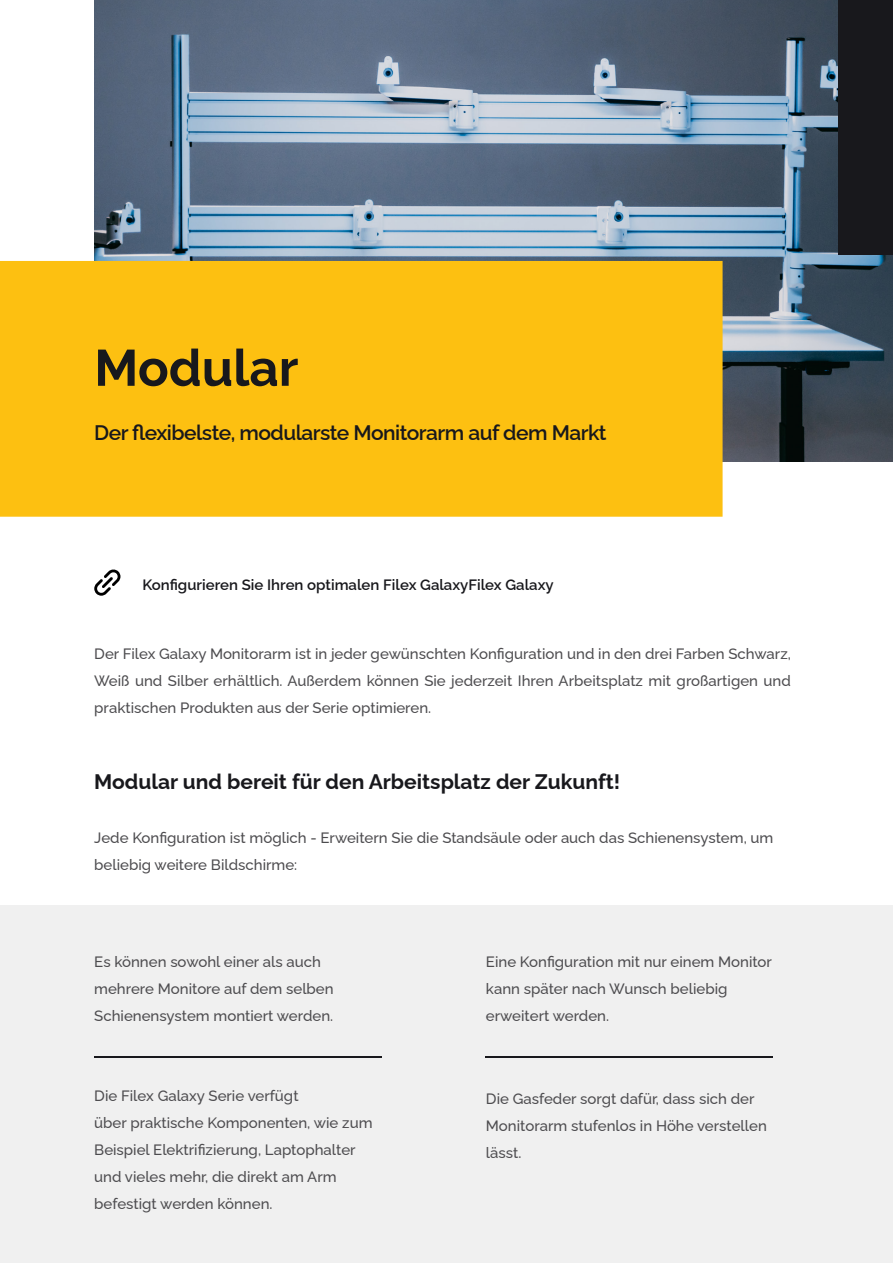
<style>
.page{position:relative;width:893px;height:1263px;background:#fff}
.page>*{position:absolute;margin:0;border:0;box-sizing:border-box;transform-origin:0 0}
.t1{font:700 51px "Raleway";color:#18181c}
.t2{font:600 21px "Raleway";letter-spacing:-.025em;color:#18181c}
.t3{font:700 21px "Raleway";color:#18181c}
.t4{font:500 15px/27px "Raleway";color:#4d4c4f}
.t5{font:600 15px "Raleway";color:#18181c}
</style>
<div class="page">
<img style="left:94px;top:0;width:799px;height:461px">
<div style="left:0;top:906px;width:893px;height:357px;background:#f0f0f0"></div>
<div style="left:1px;top:262px;width:721px;height:254px;background:#fdc011"></div>
<div style="left:0;top:261px;width:723px;height:256px;border:2px solid #fdc011"></div>
<hr style="left:94px;top:1057px;width:287px;height:1px;background:#18181c">
<hr style="left:486px;top:1057px;width:287px;height:1px;background:#18181c">
<div style="left:839px;top:1px;width:54px;height:254px;background:#18181c"></div>
<svg style="left:94px;top:569px;width:26px;height:27px"></svg>
<p class="t1" style="left:94px;top:327px;width:206px">Modular</p>
<p class="t2" style="left:94px;top:416px;width:514px">Der flexibelste, modularste Monitorarm auf dem Markt</p>
<p class="t5" style="left:142px;top:572px;width:413px">Konfigurieren Sie Ihren optimalen Filex GalaxyFilex Galaxy</p>
<p class="t4" style="left:94px;top:639px;width:698px;text-align:justify">Der Filex Galaxy Monitorarm ist in jeder gewünschten Konfiguration und in den drei Farben Schwarz, Weiß und Silber erhältlich. Außerdem können Sie jederzeit Ihren Arbeitsplatz mit großartigen und praktischen Produkten aus der Serie optimieren.</p>
<p class="t3" style="left:94px;top:765px;width:528px">Modular und bereit für den Arbeitsplatz der Zukunft!</p>
<p class="t4" style="left:94px;top:822px;width:681px">Jede Konfiguration ist möglich - Erweitern Sie die Standsäule oder auch das Schienensystem, um beliebig weitere Bildschirme:</p>
<p class="t4" style="left:94px;top:946px;width:241px">Es können sowohl einer als auch mehrere Monitore auf dem selben<br>Schienensystem montiert werden.</p>
<p class="t4" style="left:486px;top:946px;width:288px">Eine Konfiguration mit nur einem Monitor kann später nach Wunsch beliebig erweitert werden.</p>
<p class="t4" style="left:94px;top:1080px;width:206px">Die Filex Galaxy Serie verfügt</p>
<p class="t4" style="left:94px;top:1107px;width:280px">über praktische Komponenten, wie zum Beispiel Elektrifizierung, Laptophalter und vieles mehr, die direkt am Arm befestigt werden können.</p>
<p class="t4" style="left:486px;top:1083px;width:282px">Die Gasfeder sorgt dafür, dass sich der<br>Monitorarm stufenlos in Höhe verstellen lässt.</p>
</div>
